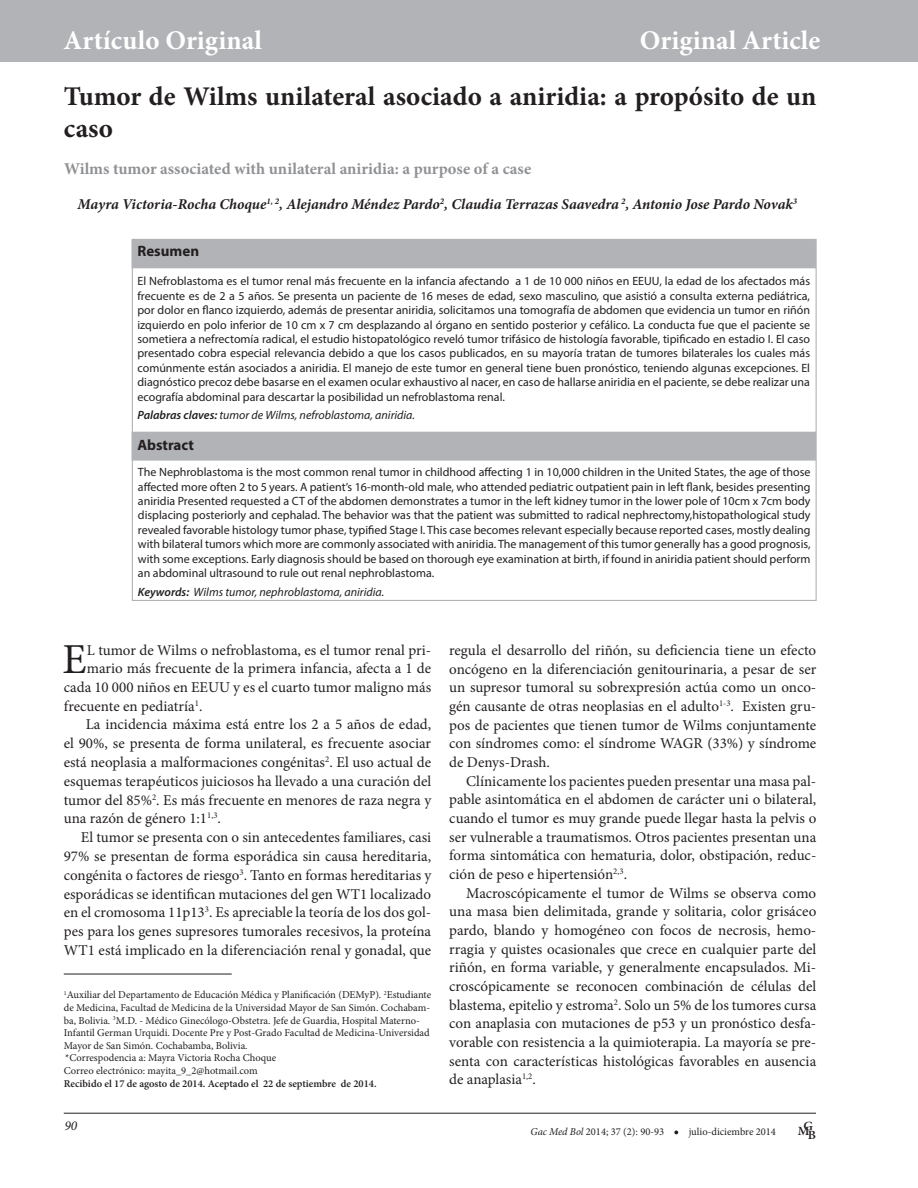
<style>
.page{position:relative;width:918px;height:1188px;background:#fff}
.page>*{position:absolute;margin:0;border:0;box-sizing:border-box;transform-origin:0 0}
.t1{font:42.75px "Minion Pro";color:#231f20}
.t2{font:700 27px/32.4px "Minion Pro";letter-spacing:-.025em;color:#231f20}
.t3{font:700 27px "Minion Pro";color:#fff}
.t4{font:700 16.5px "Minion Pro";color:#8f9194}
.t5{font:15px/18.8px "Minion Pro";letter-spacing:-.005em;color:#231f20;text-align:justify}
.t6{font:italic 700 15px "Minion Pro";letter-spacing:-.005em;color:#231f20}
.t7{font:700 15px "Myriad Pro";color:#231f20}
.t8{font:italic 13.5px "Minion Pro";color:#231f20}
.t9{font:600 12.6px "Minion Pro";color:#231f20;scale:1.05 1}
.t10{font:12px/14.4px "Myriad Pro";color:#231f20;text-align:justify}
.t11{font:italic 12px "Myriad Pro";color:#231f20}
.t12{font:10.5px/12.6px "Minion Pro";letter-spacing:-.005em;color:#231f20}
.t13{font:600 10.5px "Minion Pro";color:#231f20}
.s1{font-weight:600}
.s2{font-style:italic}
</style>
<div class="page">
<div style="left:0;top:1px;width:918px;height:61px;background:#b2b3b7"></div>
<div style="left:0;top:0;width:918px;height:60px;background:#b2b3b7"></div>
<hr style="left:64px;top:1113px;width:752px;height:1px;background:#231f20">
<svg style="left:674px;top:1131px;width:4px;height:3px"></svg>
<div style="left:132px;top:239px;width:684px;height:29px;background:#b2b3b7"></div>
<div style="left:132px;top:432px;width:684px;height:29px;background:#b2b3b7;border:2px solid #b2b3b7"></div>
<hr style="left:64px;top:974px;width:168px;height:1px;background:#231f20">
<h2 class="t3" style="left:64px;top:21px;width:200px">Artículo Original</h2>
<h2 class="t3" style="left:640px;top:21px;width:182px">Original Article</h2>
<p class="t2" style="left:64px;top:80px;width:754px">Tumor de Wilms unilateral asociado a aniridia: a propósito de un caso</p>
<p class="t4" style="left:64px;top:157px;width:469px">Wilms tumor associated with unilateral aniridia: a purpose of a case</p>
<p class="t6" style="left:78px;top:193px;width:721px">Mayra Victoria-Rocha Choque<sup>1,</sup> <sup>2</sup>, Alejandro Méndez Pardo<sup>2</sup>, Claudia Terrazas Saavedra <sup>2</sup>, Antonio Jose Pardo Novak<sup>3</sup></p>
<p class="t7" style="left:137px;top:241px;width:63px">Resumen</p>
<p class="t10" style="left:137px;top:274px;width:674px">El Nefroblastoma es el tumor renal más frecuente en la infancia afectando a 1 de 10 000 niños en EEUU, la edad de los afectados más frecuente es de 2 a 5 años. Se presenta un paciente de 16 meses de edad, sexo masculino, que asistió a consulta externa pediátrica, por dolor en flanco izquierdo, además de presentar aniridia, solicitamos una tomografía de abdomen que evidencia un tumor en riñón izquierdo en polo inferior de 10 cm x 7 cm desplazando al órgano en sentido posterior y cefálico. La conducta fue que el paciente se sometiera a nefrectomía radical, el estudio histopatológico reveló tumor trifásico de histología favorable, tipificado en estadio I. El caso presentado cobra especial relevancia debido a que los casos publicados, en su mayoría tratan de tumores bilaterales los cuales más comúnmente están asociados a aniridia. El manejo de este tumor en general tiene buen pronóstico, teniendo algunas excepciones. El diagnóstico precoz debe basarse en el examen ocular exhaustivo al nacer, en caso de hallarse aniridia en el paciente, se debe realizar una ecografía abdominal para descartar la posibilidad un nefroblastoma renal.</p>
<p class="t11" style="left:137px;top:408px;width:279px"><span class="s1">Palabras claves:</span> tumor de Wilms, nefroblastoma, aniridia.</p>
<p class="t7" style="left:137px;top:435px;width:58px">Abstract</p>
<p class="t10" style="left:138px;top:465px;width:674px">The Nephroblastoma is the most common renal tumor in childhood affecting 1 in 10,000 children in the United States, the age of those affected more often 2 to 5 years. A patient’s 16-month-old male, who attended pediatric outpatient pain in left flank, besides presenting aniridia Presented requested a CT of the abdomen demonstrates a tumor in the left kidney tumor in the lower pole of 10cm x 7cm body displacing posteriorly and cephalad. The behavior was that the patient was submitted to radical nephrectomy,histopathological study revealed favorable histology tumor phase, typified Stage I. This case becomes relevant especially because reported cases, mostly dealing with bilateral tumors which more are commonly associated with aniridia. The management of this tumor generally has a good prognosis, with some exceptions. Early diagnosis should be based on thorough eye examination at birth, if found in aniridia patient should perform an abdominal ultrasound to rule out renal nephroblastoma.</p>
<p class="t11" style="left:138px;top:584px;width:248px"><span class="s1">Keywords:</span> Wilms tumor, nephroblastoma, aniridia.</p>
<p class="t1" style="left:63px;top:631px;width:26px">E</p>
<p class="t5" style="left:87px;top:641px;width:346px">L tumor de Wilms o nefroblastoma, es el tumor renal pri-</p>
<p class="t5" style="left:87px;top:659px;width:346px">mario más frecuente de la primera infancia, afecta a 1 de</p>
<p class="t5" style="left:64px;top:678px;width:369px">cada 10 000 niños en EEUU y es el cuarto tumor maligno más</p>
<p class="t5" style="left:64px;top:696px;width:140px">frecuente en pediatría<sup>1</sup>.</p>
<p class="t5" style="left:64px;top:715px;width:369px;text-indent:22px">La incidencia máxima está entre los 2 a 5 años de edad, el 90%, se presenta de forma unilateral, es frecuente asociar está neoplasia a malformaciones congénitas<sup>2</sup>. El uso actual de esquemas terapéuticos juiciosos ha llevado a una curación del tumor del 85%<sup>2</sup>. Es más frecuente en menores de raza negra y una razón de género 1:1<sup>1,3</sup>.</p>
<p class="t5" style="left:64px;top:828px;width:369px;text-indent:17px">El tumor se presenta con o sin antecedentes familiares, casi 97% se presentan de forma esporádica sin causa hereditaria, congénita o factores de riesgo<sup>3</sup>. Tanto en formas hereditarias y esporádicas se identifican mutaciones del gen WT1 localizado en el cromosoma 11p13<sup>3</sup>. Es apreciable la teoría de los dos gol&shy;pes para los genes supresores tumorales recesivos, la proteína WT1 está implicado en la diferenciación renal y gonadal, que</p>
<p class="t12" style="left:64px;top:989px;width:369px"><sup>1</sup>Auxiliar del Departamento de Educación Médica y Planificación (DEMyP). <sup>2</sup>Estudiante de Medicina, Facultad de Medicina de la Universidad Mayor de San Simón. Cochabam&shy;ba, Bolivia. <sup>3</sup>M.D. - Médico Ginecólogo-Obstetra. Jefe de Guardia, Hospital Materno-Infantil German Urquidi. Docente Pre y Post-Grado Facultad de Medicina-Universidad Mayor de San Simón. Cochabamba, Bolivia.</p>
<p class="t12" style="left:65px;top:1052px;width:213px">*Correspodencia a: Mayra Victoria Rocha Choque</p>
<p class="t12" style="left:64px;top:1064px;width:195px">Correo electrónico: mayita_9_2@hotmail.com</p>
<p class="t13" style="left:64px;top:1076px;width:314px">Recibido el 17 de agosto de 2014. Aceptado el 22 de septiembre de 2014.</p>
<p class="t5" style="left:449px;top:641px;width:369px">regula el desarrollo del riñón, su deficiencia tiene un efecto oncógeno en la diferenciación genitourinaria, a pesar de ser un supresor tumoral su sobrexpresión actúa como un onco&shy;gén causante de otras neoplasias en el adulto<sup>1-3</sup>. Existen gru&shy;pos de pacientes que tienen tumor de Wilms conjuntamente con síndromes como: el síndrome WAGR (33%) y síndrome de Denys-Drash.</p>
<p class="t5" style="left:449px;top:772px;width:369px;text-indent:17px">Clínicamente los pacientes pueden presentar una masa pal&shy;pable asintomática en el abdomen de carácter uni o bilateral, cuando el tumor es muy grande puede llegar hasta la pelvis o ser vulnerable a traumatismos. Otros pacientes presentan una forma sintomática con hematuria, dolor, obstipación, reduc&shy;ción de peso e hipertensión<sup>2,3</sup>.</p>
<p class="t5" style="left:449px;top:884px;width:369px;text-indent:17px">Macroscópicamente el tumor de Wilms se observa como una masa bien delimitada, grande y solitaria, color grisáceo pardo, blando y homogéneo con focos de necrosis, hemo&shy;rragia y quistes ocasionales que crece en cualquier parte del riñón, en forma variable, y generalmente encapsulados. Mi&shy;croscópicamente se reconocen combinación de células del blastema, epitelio y estroma<sup>2</sup>. Solo un 5% de los tumores cursa con anaplasia con mutaciones de p53 y un pronóstico desfa&shy;vorable con resistencia a la quimioterapia. La mayoría se pre&shy;senta con características histológicas favorables en ausencia de anaplasia<sup>1,2</sup>.</p>
<p class="t8" style="left:64px;top:1116px;width:14px">90</p>
<p class="t9" style="left:798px;top:1120px;width:16px">MG</p>
<p class="t12" style="left:530px;top:1126px;width:135px"><span class="s2">Gac Med Bol</span> 2014; 37 (2): 90-93</p>
<p class="t12" style="left:689px;top:1125px;width:89px">julio-diciembre 2014</p>
<p class="t9" style="left:808px;top:1127px;width:9px">B</p>
</div>
